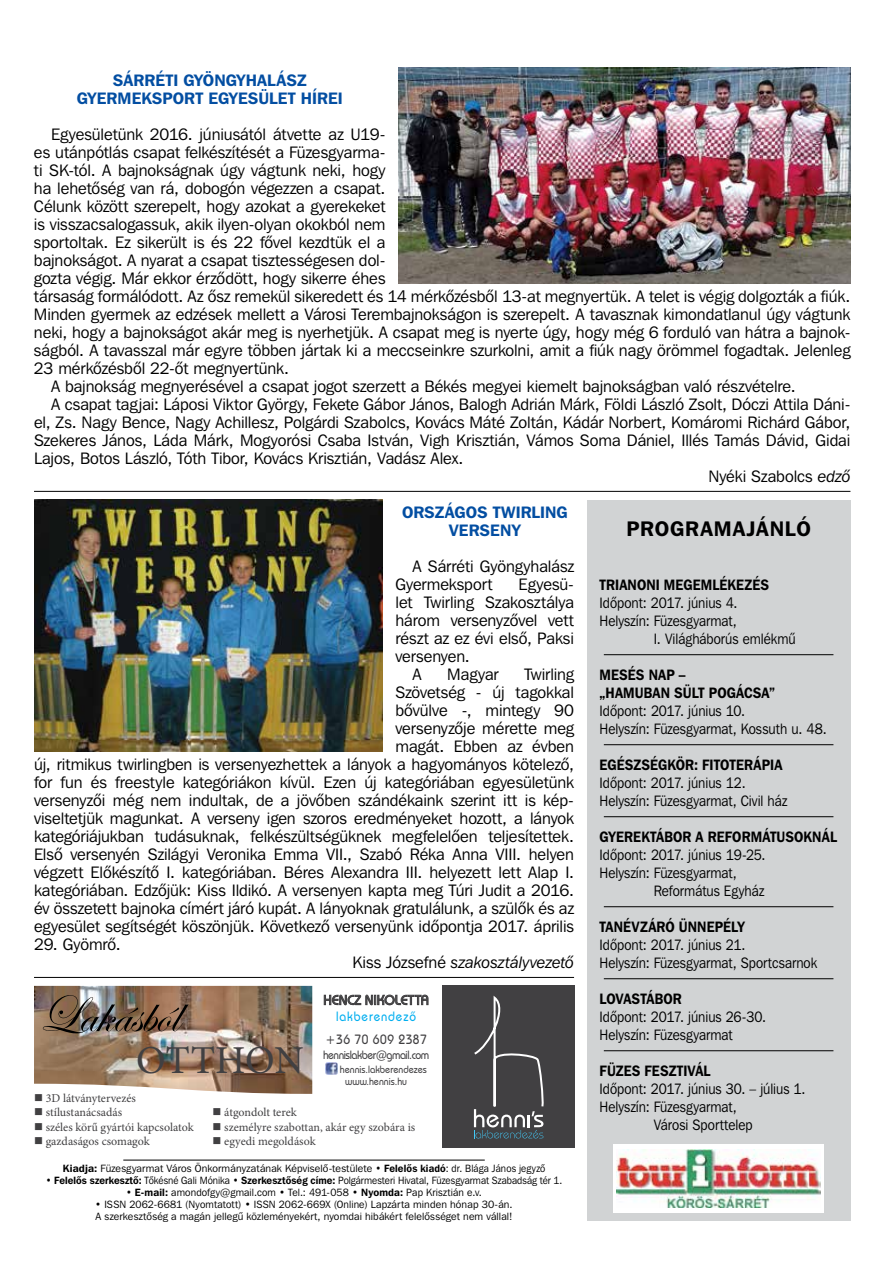
<style>
.page{position:relative;width:893px;height:1263px;background:#fff}
.page>*{position:absolute;margin:0;border:0;box-sizing:border-box;transform-origin:0 0}
.t1{font:52.8px "Edwardian Script ITC";color:#000}
.t2{font:39.6px "Minion Pro";letter-spacing:-.005em;color:#414042}
.t3{font:21px "Franklin Gothic Demi HU Demi";letter-spacing:.04em;color:#000}
.t4{font:16.5px/18px "Franklin Gothic Bk HU Book";letter-spacing:-.005em;color:#000}
.t5{font:16.5px/18px "Franklin Gothic Demi HU Demi";letter-spacing:.005em;color:#034ea2;text-align:center}
.t6{font:italic 16.5px "Franklin Gothic Bk HU Book";color:#000}
.t7{font:15px/18px "Franklin Gothic Bk HU Book";color:#000;scale:.9 1}
.t8{font:15px/18px "Franklin Gothic Demi HU Demi";letter-spacing:.005em;color:#000;scale:.9 1}
.t9{font:13.5px "Bauhaus MHU Medium";letter-spacing:.01em;color:#414042}
.t10{font:13.5px "Bauhaus MHU Medium";letter-spacing:.07em;color:#00aeef;scale:.9 1}
.t11{font:13.5px "Bauhaus MHU Medium";letter-spacing:.05em;color:#414042;scale:.9 1}
.t12{font:12px "Minion Pro";color:#414042}
.t13{font:12px "Bauhaus MHU Medium";letter-spacing:-.04em;color:#414042;scale:.9 1}
.t14{font:10.5px/12px "Franklin Gothic Bk HU Book";letter-spacing:.01em;color:#000}
.t15{font:10.5px "Franklin Gothic Bk HU Book";letter-spacing:.01em;color:#000;scale:.93 1}
.t16{font:10.5px/12.6px "Bauhaus MHU Medium";color:#414042;scale:.9 1}
.s1{font-style:italic}
.s2{font-style:normal}
.s3{font-family:"Times New Roman HU"}
.s4{font-family:"Franklin Gothic Demi HU Demi"}
</style>
<div class="page">
<hr style="left:123px;top:1160px;width:362px;height:1px;background:#000">
<hr style="left:34px;top:491px;width:816px;height:1px;background:#000">
<hr style="left:34px;top:977px;width:540px;height:1px;background:#000">
<img style="left:398px;top:68px;width:452px;height:216px">
<div style="left:587px;top:500px;width:263px;height:720px;background:#d1d3d4"></div>
<hr style="left:604px;top:654px;width:229px;height:1px;background:#000">
<hr style="left:604px;top:744px;width:229px;height:1px;background:#000">
<hr style="left:604px;top:816px;width:229px;height:1px;background:#000">
<hr style="left:604px;top:906px;width:229px;height:1px;background:#000">
<hr style="left:604px;top:978px;width:229px;height:1px;background:#000">
<hr style="left:604px;top:1050px;width:229px;height:1px;background:#000">
<div style="left:613px;top:1144px;width:211px;height:69px;background:#fff"></div>
<img style="left:617px;top:1150px;width:204px;height:57px">
<img style="left:34px;top:500px;width:349px;height:252px">
<img style="left:34px;top:986px;width:278px;height:108px">
<svg style="left:324px;top:995px;width:104px;height:10px"></svg>
<svg style="left:325px;top:1062px;width:12px;height:12px"></svg>
<div style="left:442px;top:986px;width:133px;height:162px;background:#414042"></div>
<svg style="left:473px;top:995px;width:71px;height:143px"></svg>
<p class="t5" style="left:77px;top:71px;width:265px">SÁRRÉTI GYÖNGYHALÁSZ<br>GYERMEKSPORT EGYESÜLET HÍREI</p>
<p class="t4" style="left:51px;top:125px;width:336px">Egyesületünk 2016. júniusától átvette az U19-</p>
<p class="t4" style="left:34px;top:143px;width:353px">es utánpótlás csapat felkészítését a Füzesgyarma-</p>
<p class="t4" style="left:34px;top:161px;width:353px">ti SK-tól. A bajnokságnak úgy vágtunk neki, hogy</p>
<p class="t4" style="left:34px;top:179px;width:353px">ha lehetôség van rá, dobogón végezzen a csapat.</p>
<p class="t4" style="left:34px;top:197px;width:353px">Célunk között szerepelt, hogy azokat a gyerekeket</p>
<p class="t4" style="left:34px;top:215px;width:353px">is visszacsalogassuk, akik ilyen-olyan okokból nem</p>
<p class="t4" style="left:34px;top:233px;width:353px">sportoltak. Ez sikerült is és 22 fôvel kezdtük el a</p>
<p class="t4" style="left:34px;top:251px;width:353px">bajnokságot. A nyarat a csapat tisztességesen dol-</p>
<p class="t4" style="left:34px;top:269px;width:353px">gozta végig. Már ekkor érzôdött, hogy sikerre éhes</p>
<p class="t4" style="left:34px;top:287px;width:818px">társaság formálódott. Az ôsz remekül sikeredett és 14 mérkôzésbôl 13-at megnyertük. A telet is végig dolgozták a fiúk.</p>
<p class="t4" style="left:34px;top:305px;width:818px">Minden gyermek az edzések mellett a Városi Terembajnokságon is szerepelt. A tavasznak kimondatlanul úgy vágtunk</p>
<p class="t4" style="left:34px;top:323px;width:818px">neki, hogy a bajnokságot akár meg is nyerhetjük. A csapat meg is nyerte úgy, hogy még 6 forduló van hátra a bajnok-</p>
<p class="t4" style="left:34px;top:341px;width:818px">ságból. A tavasszal már egyre többen jártak ki a meccseinkre szurkolni, amit a fiúk nagy örömmel fogadtak. Jelenleg</p>
<p class="t4" style="left:34px;top:359px;width:256px">23 mérkôzésbôl 22-ôt megnyertünk.</p>
<p class="t4" style="left:51px;top:377px;width:746px">A bajnokság megnyerésével a csapat jogot szerzett a Békés megyei kiemelt bajnokságban való részvételre.</p>
<p class="t4" style="left:51px;top:395px;width:801px">A csapat tagjai: Láposi Viktor György, Fekete Gábor János, Balogh Adrián Márk, Földi László Zsolt, Dóczi Attila Dáni-</p>
<p class="t4" style="left:34px;top:413px;width:818px">el, Zs. Nagy Bence, Nagy Achillesz, Polgárdi Szabolcs, Kovács Máté Zoltán, Kádár Norbert, Komáromi Richárd Gábor,</p>
<p class="t4" style="left:34px;top:431px;width:818px">Szekeres János, Láda Márk, Mogyorósi Csaba István, Vigh Krisztián, Vámos Soma Dániel, Illés Tamás Dávid, Gidai</p>
<p class="t4" style="left:34px;top:449px;width:431px">Lajos, Botos László, Tóth Tibor, Kovács Krisztián, Vadász Alex.</p>
<p class="t4" style="left:708px;top:467px;width:144px">Nyéki Szabolcs <span class="s1">edzô</span></p>
<p class="t5" style="left:402px;top:503px;width:167px">ORSZÁGOS TWIRLING<br>VERSENY</p>
<p class="t4" style="left:395px;top:557px;width:180px;text-indent:17px">A Sárréti Gyöngyhalász<br>Gyermeksport</p>
<p class="t3" style="left:626px;top:515px;width:186px">PROGRAMAJÁNLÓ</p>
<p class="t8" style="left:600px;top:575px;width:190px">TRIANONI MEGEMLÉKEZÉS</p>
<p class="t7" style="left:600px;top:593px;width:155px">Idôpont: 2017. június 4.</p>
<p class="t7" style="left:600px;top:611px;width:154px">Helyszín: Füzesgyarmat,</p>
<p class="t7" style="left:654px;top:629px;width:159px">I. Világháborús emlékmû</p>
<p class="t8" style="left:600px;top:665px;width:196px">MESÉS NAP –<br>„HAMUBAN SÜLT POGÁCSA”</p>
<p class="t7" style="left:600px;top:701px;width:254px">Idôpont: 2017. június 10.<br>Helyszín: Füzesgyarmat, Kossuth u. 48.</p>
<p class="t8" style="left:600px;top:755px;width:205px">EGÉSZSÉGKÖR: FITOTERÁPIA</p>
<p class="t7" style="left:600px;top:773px;width:210px">Idôpont: 2017. június 12.<br>Helyszín: Füzesgyarmat, Civil ház</p>
<p class="t8" style="left:600px;top:827px;width:265px">GYEREKTÁBOR A REFORMÁTUSOKNÁL</p>
<p class="t7" style="left:600px;top:845px;width:186px">Idôpont: 2017. június 19-25.<br>Helyszín: Füzesgyarmat,</p>
<p class="t7" style="left:654px;top:881px;width:124px">Református Egyház</p>
<p class="t8" style="left:600px;top:917px;width:162px">TANÉVZÁRÓ ÜNNEPÉLY</p>
<p class="t7" style="left:600px;top:935px;width:243px">Idôpont: 2017. június 21.<br>Helyszín: Füzesgyarmat, Sportcsarnok</p>
<p class="t8" style="left:600px;top:989px;width:93px">LOVASTÁBOR</p>
<p class="t7" style="left:600px;top:1007px;width:187px">Idôpont: 2017. június 26-30.<br>Helyszín: Füzesgyarmat</p>
<p class="t8" style="left:600px;top:1061px;width:125px">FÜZES FESZTIVÁL</p>
<p class="t7" style="left:600px;top:1079px;width:230px">Idôpont: 2017. június 30. – július 1.</p>
<p class="t7" style="left:600px;top:1097px;width:154px">Helyszín: Füzesgyarmat,</p>
<p class="t7" style="left:654px;top:1115px;width:111px">Városi Sporttelep</p>
<p class="t4" style="left:519px;top:575px;width:57px">Egyesü-</p>
<p class="t4" style="left:395px;top:593px;width:180px">let Twirling Szakosztálya</p>
<p class="t4" style="left:395px;top:611px;width:180px">három versenyzôvel vett</p>
<p class="t4" style="left:395px;top:629px;width:180px">részt az ez évi elsô, Paksi</p>
<p class="t4" style="left:395px;top:647px;width:76px">versenyen.</p>
<p class="t4" style="left:412px;top:665px;width:11px">A</p>
<p class="t4" style="left:447px;top:665px;width:53px">Magyar</p>
<p class="t4" style="left:34px;top:665px;width:542px;text-align:right">Twirling<br>Szövetség - új tagokkal<br>bôvülve -, mintegy 90<br>versenyzôje mérette meg<br>magát. Ebben az évben<br>új, ritmikus twirlingben is versenyezhettek a lányok a hagyományos kötelezô, for fun és freestyle kategóriákon kívül. Ezen új kategóriában egyesületünk versenyzôi még nem indultak, de a jövôben szándékaink szerint itt is kép&shy;viseltetjük magunkat. A verseny igen szoros eredményeket hozott, a lányok kategóriájukban tudásuknak, felkészültségüknek megfelelôen teljesítettek.<br>Elsô versenyén Szilágyi Veronika Emma VII., Szabó Réka Anna VIII. helyen végzett Elôkészítô I. kategóriában. Béres Alexandra III. helyezett lett Alap I. kategóriában. Edzôjük: Kiss Ildikó. A versenyen kapta meg Túri Judit a 2016. év összetett bajnoka címért járó kupát. A lányoknak gratulálunk, a szülôk és az egyesület segítségét köszönjük. Következô versenyünk idôpontja 2017. április</p>
<p class="t4" style="left:34px;top:935px;width:88px">29. Gyömrô.</p>
<p class="t6" style="left:352px;top:952px;width:223px"><span class="s2">Kiss Józsefné</span> szakosztályvezetô</p>
<h1 class="t1" style="left:38px;top:986px;width:142px">Lakásból</h1>
<p class="t9" style="left:323px;top:992px;width:107px">Hencz Nikoletta</p>
<p class="t10" style="left:336px;top:1008px;width:90px">lakberendezô</p>
<p class="t11" style="left:325px;top:1031px;width:114px">+36 70 609 2387</p>
<p class="t13" style="left:323px;top:1047px;width:120px">hennislakber@gmail.com</p>
<p class="t16" style="left:345px;top:1063px;width:92px;text-indent:-5px">hennis.lakberendezes www.hennis.hu</p>
<h2 class="t2" style="left:136px;top:1033px;width:169px">OTTHON</h2>
<p class="t12" style="left:34px;top:1090px;width:103px">■ 3D látványtervezés</p>
<p class="t12" style="left:34px;top:1104px;width:90px">■ stílustanácsadás</p>
<p class="t12" style="left:213px;top:1104px;width:86px">■ átgondolt terek</p>
<p class="t12" style="left:34px;top:1119px;width:161px">■ széles kör<span class="s3">û</span> gyártói kapcsolatok</p>
<p class="t12" style="left:213px;top:1119px;width:204px">■ személyre szabottan, akár egy szobára is</p>
<p class="t12" style="left:34px;top:1133px;width:117px">■ gazdaságos csomagok</p>
<p class="t12" style="left:213px;top:1133px;width:105px">■ egyedi megoldások</p>
<p class="t14" style="left:63px;top:1162px;width:484px"><span class="s4">KIADJA:</span> Füzesgyarmat Város Önkormányzatának Képviselô-testülete • <span class="s4">FELELÔS KIADÓ</span>: dr. Blága János jegyzô</p>
<p class="t15" style="left:46px;top:1174px;width:557px">• <span class="s4">FELELÔS SZERKESZTÔ:</span> Tôkésné Gali Mónika • <span class="s4">SZERKESZTÔSÉG CÍME:</span> Polgármesteri Hivatal, Füzesgyarmat Szabadság tér 1.</p>
<p class="t15" style="left:126px;top:1186px;width:384px">• <span class="s4">E-MAIL:</span> amondofgy@gmail.com • Tel.: 491-058 • <span class="s4">NYOMDA:</span> Pap Krisztián e.v.</p>
<p class="t14" style="left:95px;top:1198px;width:419px">• ISSN 2062-6681 (Nyomtatott) • ISSN 2062-669X (Online) Lapzárta minden hónap 30-án.<br>A szerkesztôség a magán jellegû közleményekért, nyomdai hibákért felelôsséget nem vállal!</p>
</div>
